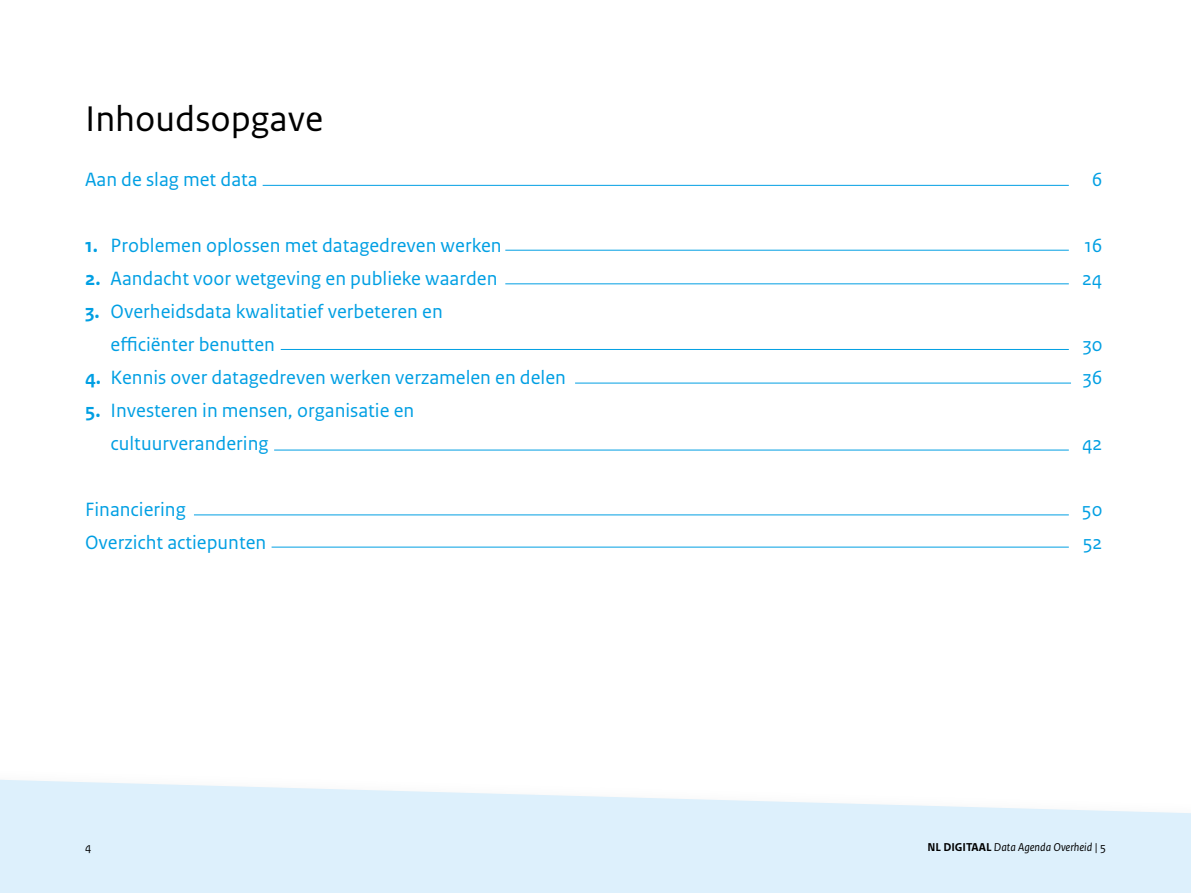
<style>
.page{position:relative;width:1191px;height:893px;background:#fff}
.page>*{position:absolute;margin:0;border:0;box-sizing:border-box;transform-origin:0 0}
.H2_-_var2{font:37.5px "Rijksoverheid Sans Text";color:#000}
.t1{font:20.25px/33px "Rijksoverheid Sans Text";color:#009fe3}
.t2{font:italic 12px "Rijksoverheid Sans Text";color:#000}
.t3{font:12px "Rijksoverheid Sans Text";color:#000}
.s1{font-weight:700}
.s2{font-weight:700;font-style:normal}
.s3{font-style:normal}
</style>
<div class="page">
<svg style="left:0;top:779px;width:1191px;height:114px;fill:#ddf0fc"></svg>
<hr style="left:505px;top:283px;width:563px;height:1px;background:#009fe3">
<hr style="left:505px;top:250px;width:563px;height:1px;background:#009fe3">
<hr style="left:281px;top:349px;width:787px;height:1px;background:#009fe3">
<hr style="left:575px;top:383px;width:496px;height:1px;background:#009fe3">
<hr style="left:274px;top:450px;width:794px;height:1px;background:#009fe3">
<hr style="left:194px;top:514px;width:874px;height:1px;background:#009fe3">
<hr style="left:271px;top:547px;width:797px;height:1px;background:#009fe3">
<hr style="left:263px;top:185px;width:805px;height:1px;background:#009fe3">
<h2 class="H2_-_var2" style="left:85px;top:98px;width:240px">Inhoudsopgave</h2>
<p class="t1" style="left:85px;top:163px;width:174px">Aan de slag met data</p>
<p class="t1" style="left:1091px;top:163px;width:12px">6</p>
<p class="t1" style="left:85px;top:229px;width:418px"><span class="s1">1.</span> Problemen oplossen met datagedreven werken</p>
<p class="t1" style="left:1084px;top:229px;width:20px">16</p>
<p class="t1" style="left:85px;top:262px;width:414px"><span class="s1">2.</span> Aandacht voor wetgeving en publieke waarden</p>
<p class="t1" style="left:1082px;top:262px;width:22px">24</p>
<p class="t1" style="left:111px;top:295px;width:334px;text-indent:-26px"><span class="s1">3.</span> Overheidsdata kwalitatief verbeteren en efficiënter benutten</p>
<p class="t1" style="left:1082px;top:328px;width:21px">30</p>
<p class="t1" style="left:85px;top:361px;width:482px"><span class="s1">4.</span> Kennis over datagedreven werken verzamelen en delen</p>
<p class="t1" style="left:1082px;top:361px;width:21px">36</p>
<p class="t1" style="left:111px;top:394px;width:305px;text-indent:-26px"><span class="s1">5.</span> Investeren in mensen, organisatie en cultuurverandering</p>
<p class="t1" style="left:1082px;top:427px;width:22px">42</p>
<p class="t1" style="left:85px;top:493px;width:102px">Financiering</p>
<p class="t1" style="left:1081px;top:493px;width:22px">50</p>
<p class="t1" style="left:85px;top:526px;width:183px">Overzicht actiepunten</p>
<p class="t1" style="left:1082px;top:526px;width:21px">52</p>
<p class="t3" style="left:85px;top:840px;width:8px">4</p>
<p class="t2" style="left:927px;top:840px;width:180px"><span class="s2">NL DIGITAAL</span> Data Agenda Overheid <span class="s3">| 5</span></p>
</div>
